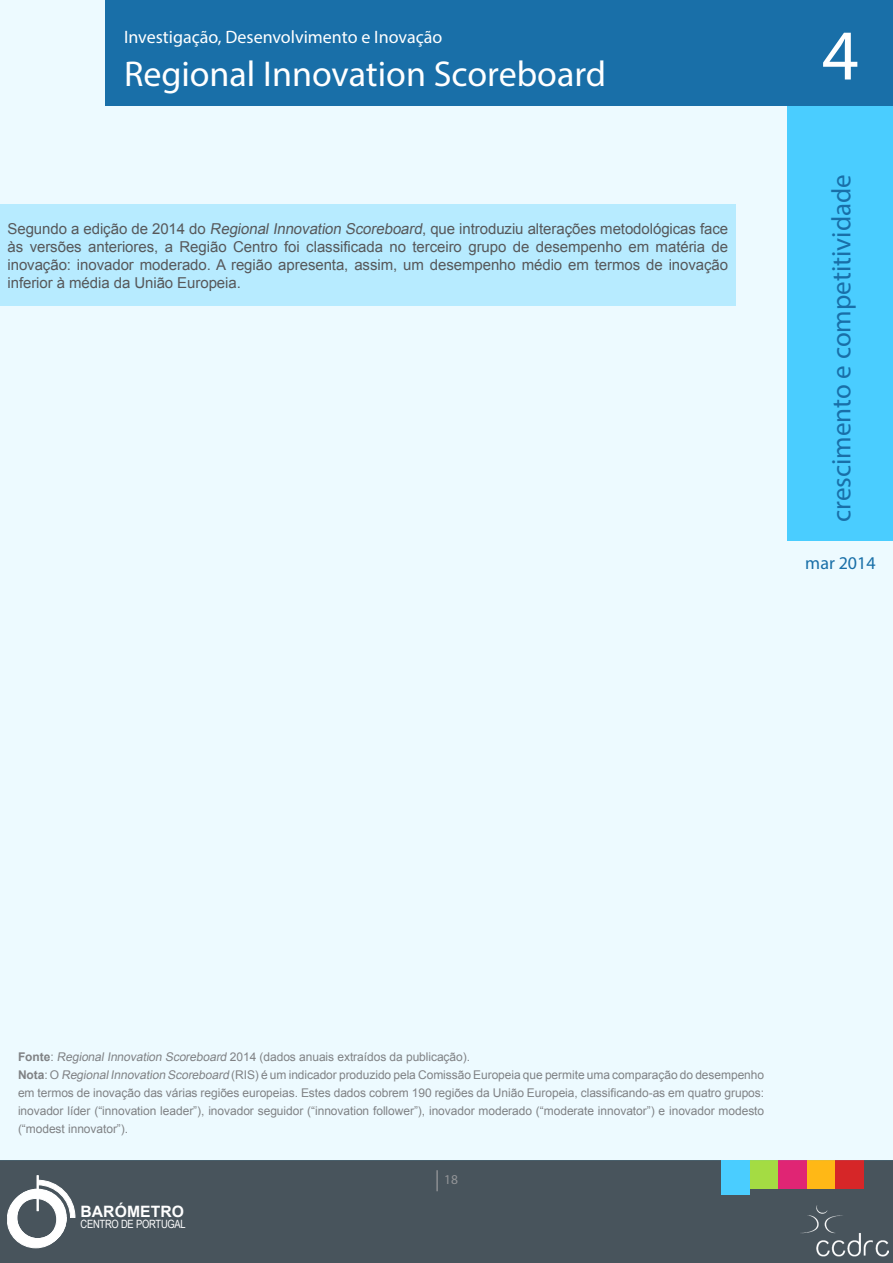
<style>
.page{position:relative;width:893px;height:1263px;background:#fff}
.page>*{position:absolute;margin:0;border:0;box-sizing:border-box;transform-origin:0 0}
.t1{font:72px "Myriad Pro";color:#fff}
.t2{font:36px "Myriad Pro";color:#fff}
.t3{font:27px "Myriad Pro";color:#196fa8}
.t4{font:18px "Myriad Pro";color:#fff}
.t5{font:18px "Myriad Pro";color:#196fa8}
.t6{font:700 15.6px "Arial";letter-spacing:.005em;color:#fff}
.t7{font:15px/18px "Arial";letter-spacing:-.005em;color:#57585a;text-align:justify}
.t8{font:13.5px "Myriad Pro";color:#939598}
.t9{font:12px/18px "Arial";letter-spacing:-.005em;color:#808285}
.t10{font:11.4px "Arial Narrow";letter-spacing:-.025em;color:#fff}
.s1{font-style:italic}
.s2{font-weight:700}
.s3{font-size:21px}
</style>
<div class="page">
<div style="left:0;top:1160px;width:893px;height:103px;background:#48545c"></div>
<div style="left:807px;top:1160px;width:29px;height:29px;background:#ffb816"></div>
<div style="left:750px;top:1160px;width:28px;height:29px;background:#a4dc43"></div>
<img style="left:801px;top:1205px;width:87px;height:52px">
<svg style="left:7px;top:1179px;width:69px;height:69px"></svg>
<div style="left:37px;top:1176px;width:1px;height:34px;border:1px solid #fff"></div>
<div style="left:778px;top:1160px;width:29px;height:29px;background:#e02574"></div>
<div style="left:836px;top:1160px;width:28px;height:29px;background:#d62628"></div>
<div style="left:0;top:0;width:893px;height:1160px;background:#edfaff"></div>
<div style="left:722px;top:1160px;width:28px;height:35px;background:#4acdff"></div>
<div style="left:105px;top:0;width:788px;height:105px;background:#196fa8"></div>
<div style="left:788px;top:105px;width:105px;height:435px;background:#4acdff"></div>
<div style="left:0;top:205px;width:736px;height:101px;background:#b7ebff"></div>
<h3 class="t4" style="left:124px;top:26px;width:320px">Investigação, Desenvolvimento e Inovação</h3>
<h2 class="t2" style="left:124px;top:52px;width:484px">Regional Innovation Scoreboard</h2>
<p class="t7" style="left:8px;top:219px;width:722px">Segundo a edição de 2014 do <span class="s1">RegionalInnovation Scoreboard</span>, que introduziu alterações metodológicas face às versões anteriores, a Região Centro foi classificada no terceiro grupo de desempenho em matéria de inovação: inovador moderado. A região apresenta, assim, um desempenho médio em termos de inovação inferior à média da União Europeia.</p>
<h1 class="t1" style="left:822px;top:11px;width:38px">4</h1>
<h3 class="t3" style="left:825px;top:522px;width:349px;rotate:-90deg">crescimento e competitividade</h3>
<h3 class="t5" style="left:805px;top:551px;width:72px">mar 2014</h3>
<p class="t9" style="left:18px;top:1048px;width:748px"><span class="s2">Fonte</span>: <span class="s1">RegionalInnovation Scoreboard</span> 2014 (dados anuais extraídos da publicação).<br><span class="s2">Nota</span>: O <span class="s1">RegionalInnovation Scoreboard</span> (RIS) é um indicador produzido pela Comissão Europeia que permite uma comparação do desempenho em termos de inovação das várias regiões europeias. Estes dados cobrem 190 regiões da União Europeia, classificando-as em quatro grupos: inovador líder (“innovation leader”), inovador seguidor (“innovation follower”), inovador moderado (“moderate innovator”) e inovador modesto (“modest innovator”).</p>
<h3 class="t6" style="left:81px;top:1200px;width:105px">BARÓMETRO</h3>
<p class="t10" style="left:81px;top:1215px;width:107px">CENTRO DE PORTUGAL</p>
<p class="t8" style="left:435px;top:1171px;width:25px"><span class="s3">|</span> 18</p>
</div>
